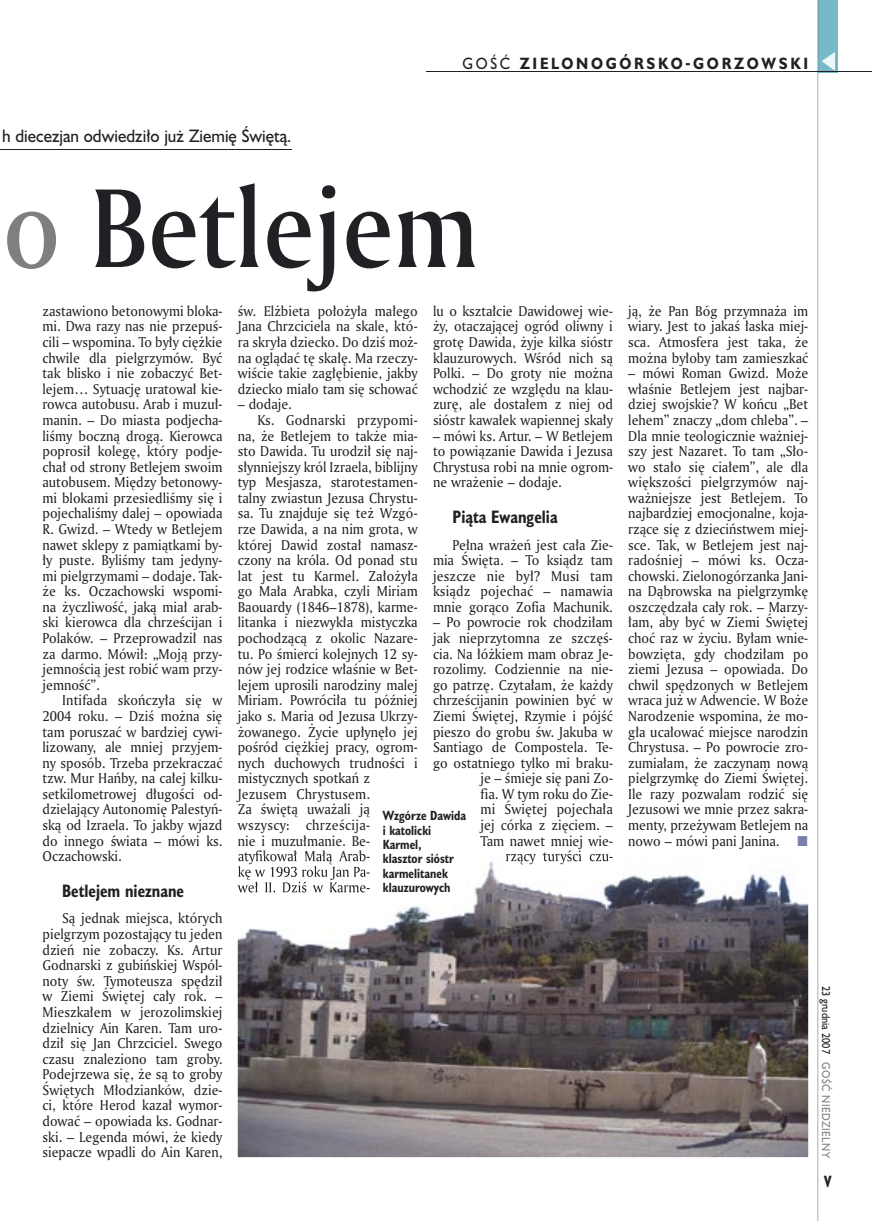
<style>
.page{position:relative;width:872px;height:1221px;background:#fff}
.page>*{position:absolute;margin:0;border:0;box-sizing:border-box;transform-origin:0 0}
.t1{font:108px "Amerigo Md PL";color:#212125;scale:.9 1}
.t2{font:16.5px "Humanst 521 PL";color:#212125;scale:.94 1}
.t3{font:700 16.5px "Humanst 521 Cn PL";color:#212125;scale:.94 1}
.t4{font:700 15px "Humanst 521 PL";letter-spacing:.2em;color:#212125;scale:.9 1}
.t5{font:700 15px "Humanst 521 Cn PL";color:#212125;scale:.94 1}
.t6{font:13.8px/15.6px "Amerigo PL";color:#212125;text-align:justify;scale:.94 1}
.t7{font:13.8px "Amerigo PL";letter-spacing:.025em;color:#212125;scale:.94 1}
.t8{font:700 12.3px/14.4px "Humanst 521 Cn PL";color:#212125;scale:.94 1}
.t9{font:10.5px "Humanst 521 PL";letter-spacing:.05em;color:#7f7e83;scale:.9 1}
.t10{font:10.5px "Humanst 521 PL";color:#212125;scale:.9 1}
.s1{font-weight:400}
.s2{color:#7f7e83}
</style>
<div class="page">
<div style="left:818px;top:0;width:19px;height:72px;background:#76baca"></div>
<svg style="left:821px;top:52px;width:14px;height:19px"></svg>
<hr style="left:425px;top:72px;width:447px;height:1px;background:#212125">
<hr style="left:817px;top:0;width:1px;height:1220px;background:#212125">
<hr style="left:0;top:149px;width:291px;height:1px;background:#212125">
<img style="left:238px;top:856px;width:570px;height:301px">
<img style="left:238px;top:856px;width:131px;height:8px">
<img style="left:238px;top:866px;width:131px;height:13px">
<img style="left:238px;top:881px;width:131px;height:11px">
<img style="left:506px;top:856px;width:106px;height:8px">
<p class="t4" style="left:462px;top:53px;width:385px"><span class="s1">GOŚĆ</span> ZIELONOGÓRSKO-GORZOWSKI</p>
<p class="t2" style="left:2px;top:124px;width:309px">h diecezjan odwiedziło już Ziemię Świętą.</p>
<h1 class="t1" style="left:3px;top:156px;width:530px"><span class="s2">o</span> Betlejem</h1>
<p class="t6" style="left:43px;top:303px;width:193px">zastawiono betonowymi bloka&shy;mi. Dwa razy nas nie przepuś&shy;cili – wspomina. To były ciężkie chwile dla pielgrzymów. Być tak blisko i nie zobaczyć Bet&shy;lejem… Sytuację uratował kie&shy;rowca autobusu. Arab i muzuł&shy;manin. – Do miasta podjecha&shy;liśmy boczną drogą. Kierowca poprosił kolegę, który podje&shy;chał od strony Betlejem swoim autobusem. Między betonowy&shy;mi blokami przesiedliśmy się i pojechaliśmy dalej – opowiada R. Gwizd. – Wtedy w Betlejem nawet sklepy z pamiątkami by&shy;ły puste. Byliśmy tam jedyny&shy;mi pielgrzymami – dodaje. Tak&shy;że ks. Oczachowski wspomi&shy;na życzliwość, jaką miał arab&shy;ski kierowca dla chrześcijan i Polaków. – Przeprowadził nas za darmo. Mówił: „Moją przy&shy;jemnością jest robić wam przy&shy;jemność”.</p>
<p class="t6" style="left:43px;top:692px;width:193px;text-indent:20px">Intifada skończyła się w 2004 roku. – Dziś można się tam poruszać w bardziej cywi&shy;lizowany, ale mniej przyjem&shy;ny sposób. Trzeba przekraczać tzw. Mur Hańby, na całej kilku&shy;setkilometrowej długości od&shy;dzielający Autonomię Palestyń&shy;ską od Izraela. To jakby wjazd do innego świata – mówi ks.<br>Oczachowski.</p>
<p class="t3" style="left:62px;top:879px;width:131px">Betlejem nieznane</p>
<p class="t6" style="left:43px;top:910px;width:193px;text-indent:20px">Są jednak miejsca, których pielgrzym pozostający tu jeden dzień nie zobaczy. Ks. Artur Godnarski z gubińskiej Wspól&shy;noty św. Tymoteusza spędził w Ziemi Świętej cały rok. – Mieszkałem w jerozolimskiej dzielnicy Ain Karen. Tam uro&shy;dził się Jan Chrzciciel. Swego czasu znaleziono tam groby.<br>Podejrzewa się, że są to groby Świętych Młodzianków, dzie&shy;ci, które Herod kazał wymor&shy;dować – opowiada ks. Godnar&shy;ski. – Legenda mówi, że kiedy siepacze wpadli do Ain Karen,</p>
<p class="t6" style="left:433px;top:303px;width:193px">lu o kształcie Dawidowej wie&shy;ży, otaczającej ogród oliwny i grotę Dawida, żyje kilka sióstr klauzurowych. Wśród nich są Polki. – Do groty nie można wchodzić ze względu na klau&shy;zurę, ale dostałem z niej od sióstr kawałek wapiennej skały</p>
<p class="t6" style="left:433px;top:427px;width:193px">– mówi ks. Artur. – W Betlejem to powiązanie Dawida i Jezusa Chrystusa robi na mnie ogrom&shy;ne wrażenie – dodaje.</p>
<p class="t3" style="left:452px;top:506px;width:113px">Piąta Ewangelia</p>
<p class="t6" style="left:433px;top:536px;width:193px;text-indent:20px">Pełna wrażeń jest cała Zie&shy;mia Święta. – To ksiądz tam jeszcze nie był? Musi tam ksiądz pojechać – namawia mnie gorąco Zofia Machunik.</p>
<p class="t6" style="left:433px;top:614px;width:193px;text-align:right">– Po powrocie rok chodziłam jak nieprzytomna ze szczęś&shy;cia. Na łóżkiem mam obraz Je&shy;rozolimy. Codziennie na nie&shy;go patrzę. Czytałam, że każdy chrześcijanin powinien być w<br>Ziemi Świętej, Rzymie i pójść pieszo do grobu św. Jakuba w<br>Santiago de Compostela. Te&shy;go ostatniego tylko mi braku&shy;je – śmieje się pani Zo-<br>fia. W tym roku do Zie-<br>mi Świętej pojechała<br>jej córka z zięciem. –<br>Tam nawet mniej wie-<br>rzący turyści czu-</p>
<p class="t6" style="left:238px;top:303px;width:193px">św. Elżbieta położyła małego Jana Chrzciciela na skale, któ&shy;ra skryła dziecko. Do dziś moż&shy;na oglądać tę skałę. Ma rzeczy&shy;wiście takie zagłębienie, jakby dziecko miało tam się schować</p>
<p class="t6" style="left:238px;top:396px;width:59px">– dodaje.</p>
<p class="t6" style="left:257px;top:412px;width:172px">Ks. Godnarski przypomi-</p>
<p class="t6" style="left:238px;top:427px;width:193px">na, że Betlejem to także mia-</p>
<p class="t6" style="left:238px;top:443px;width:193px">sto Dawida. Tu urodził się naj-</p>
<p class="t6" style="left:238px;top:458px;width:193px">słynniejszy król Izraela, biblijny</p>
<p class="t6" style="left:238px;top:474px;width:193px">typ Mesjasza, starotestamen-</p>
<p class="t6" style="left:238px;top:489px;width:193px">talny zwiastun Jezusa Chrystu-</p>
<p class="t6" style="left:238px;top:505px;width:193px">sa. Tu znajduje się też Wzgó-</p>
<p class="t6" style="left:238px;top:521px;width:193px">rze Dawida, a na nim grota, w</p>
<p class="t6" style="left:238px;top:536px;width:193px">której Dawid został namasz-</p>
<p class="t6" style="left:238px;top:552px;width:193px">czony na króla. Od ponad stu</p>
<p class="t6" style="left:238px;top:567px;width:193px">lat jest tu Karmel. Założyła</p>
<p class="t6" style="left:238px;top:583px;width:193px">go Mała Arabka, czyli Miriam</p>
<p class="t6" style="left:238px;top:598px;width:193px">Baouardy (1846–1878), karme-</p>
<p class="t6" style="left:238px;top:614px;width:193px">litanka i niezwykła mistyczka</p>
<p class="t6" style="left:238px;top:630px;width:193px">pochodzącą z okolic Nazare-</p>
<p class="t6" style="left:238px;top:645px;width:193px">tu. Po śmierci kolejnych 12 sy-</p>
<p class="t6" style="left:238px;top:661px;width:193px">nów jej rodzice właśnie w Bet-</p>
<p class="t6" style="left:238px;top:676px;width:193px">lejem uprosili narodziny malej</p>
<p class="t6" style="left:238px;top:692px;width:193px">Miriam. Powróciła tu później</p>
<p class="t6" style="left:238px;top:707px;width:193px">jako s. Maria od Jezusa Ukrzy-</p>
<p class="t6" style="left:238px;top:723px;width:193px">żowanego. Życie upłynęło jej</p>
<p class="t6" style="left:238px;top:739px;width:193px">pośród ciężkiej pracy, ogrom-</p>
<p class="t6" style="left:238px;top:754px;width:193px">nych duchowych trudności i</p>
<p class="t6" style="left:238px;top:770px;width:142px">mistycznych spotkań z</p>
<p class="t6" style="left:238px;top:785px;width:142px">Jezusem Chrystusem.</p>
<p class="t6" style="left:238px;top:801px;width:142px">Za świętą uważali ją</p>
<p class="t7" style="left:238px;top:815px;width:142px">wszyscy: chrześcija-</p>
<p class="t6" style="left:238px;top:832px;width:142px">nie i muzułmanie. Be-</p>
<p class="t6" style="left:238px;top:848px;width:142px">atyfikował Małą Arab-</p>
<p class="t8" style="left:383px;top:808px;width:90px">Wzgórze Dawida i katolicki<br>Karmel,<br>klasztor sióstr karmelitanek klauzurowych</p>
<p class="t6" style="left:628px;top:303px;width:193px">ją, że Pan Bóg przymnaża im wiary. Jest to jakaś łaska miej&shy;sca. Atmosfera jest taka, że można byłoby tam zamieszkać</p>
<p class="t6" style="left:628px;top:365px;width:193px">– mówi Roman Gwizd. Może właśnie Betlejem jest najbar&shy;dziej swojskie? W końcu „Bet lehem” znaczy „dom chleba”. – Dla mnie teologicznie ważniej&shy;szy jest Nazaret. To tam „Sło&shy;wo stało się ciałem”, ale dla większości pielgrzymów naj&shy;ważniejsze jest Betlejem. To najbardziej emocjonalne, koja&shy;rzące się z dzieciństwem miej&shy;sce. Tak, w Betlejem jest naj&shy;radośniej – mówi ks. Ocza&shy;chowski. Zielonogórzanka Jani&shy;na Dąbrowska na pielgrzymkę oszczędzała cały rok. – Marzy&shy;łam, aby być w Ziemi Świętej choć raz w życiu. Byłam wnie&shy;bowzięta, gdy chodziłam po ziemi Jezusa – opowiada. Do chwil spędzonych w Betlejem wraca już w Adwencie. W Boże Narodzenie wspomina, że mo&shy;gła ucałować miejsce narodzin Chrystusa. – Po powrocie zro&shy;zumiałam, że zaczynam nową pielgrzymkę do Ziemi Świętej.<br>Ile razy pozwalam rodzić się Jezusowi we mnie przez sakra&shy;menty, przeżywam Betlejem na nowo – mówi pani Janina.</p>
<p class="t10" style="left:833px;top:985px;width:77px;rotate:90deg">23 grudnia 2007</p>
<p class="t9" style="left:833px;top:1062px;width:108px;rotate:90deg">GOŚĆ NIEDZIELNY</p>
<p class="t5" style="left:824px;top:1171px;width:9px">V</p>
</div>
